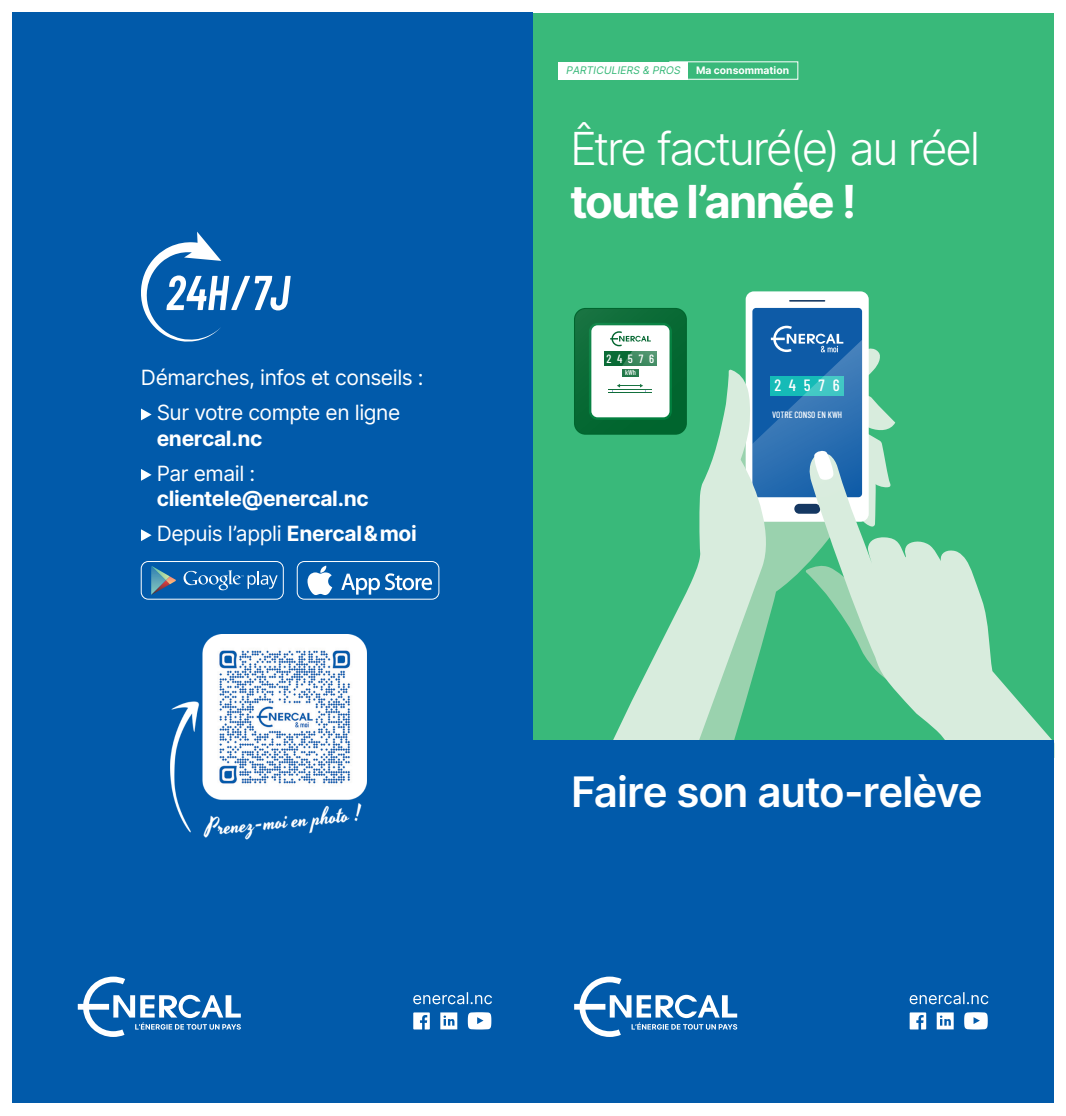
<style>
.page{position:relative;width:1066px;height:1116px;background:#fff}
.page>*{position:absolute;margin:0;border:0;box-sizing:border-box;transform-origin:0 0}
.t1{font:300 45.5px/53.7px "Inter";letter-spacing:-.055em;color:#fff}
.t2{font:600 42px "Inter";letter-spacing:-.025em;color:#fff}
.t3{font:21px/25.2px "Inter";letter-spacing:-.02em;color:#fff}
.t4{font:700 21px/25.2px "Inter";letter-spacing:-.015em;color:#fff}
.t5{font:500 16.28px "Barlow Condensed";letter-spacing:.48em;color:#fff}
.t6{font:500 11.9px "Barlow Condensed";letter-spacing:.48em;color:#fff}
.t7{font:italic 10.5px "Inter";color:#39b97a}
.t8{font:700 10.33px "Inter";color:#fff}
.t9{font:500 9.1px "Barlow Condensed";color:#fff}
.t10{font:500 7.35px "Barlow Condensed";color:#fff}
.s1{font-weight:700}
.s2{font-weight:400}
</style>
<div class="page">
<div style="left:508px;top:13px;width:546px;height:727px;background:#39b97a"></div>
<svg style="left:773px;top:526px;width:35px;height:77px;fill:#9ad2ae"></svg>
<div style="left:745px;top:291px;width:123px;height:230px;background:#fff;border-radius:8px"></div>
<hr style="left:789px;top:300px;width:36px;height:1px;background:#153862">
<div style="left:752px;top:308px;width:110px;height:189px;background:#0e5ba7;border-radius:4px"></div>
<svg style="left:604px;top:369px;width:169px;height:371px"></svg>
<svg style="left:808px;top:526px;width:244px;height:214px"></svg>
<div style="left:508px;top:740px;width:546px;height:362px;background:#015aaa"></div>
<svg style="left:574px;top:976px;width:163px;height:60px"></svg>
<svg style="left:909px;top:992px;width:79px;height:12px"></svg>
<svg style="left:936px;top:1012px;width:17px;height:17px"></svg>
<svg style="left:964px;top:1012px;width:23px;height:17px"></svg>
<svg style="left:909px;top:1012px;width:17px;height:17px"></svg>
<div style="left:558px;top:62px;width:129px;height:17px;background:#fff"></div>
<div style="left:669px;top:62px;width:129px;height:17px;border:1px solid #fff"></div>
<svg style="left:752px;top:325px;width:143px;height:201px"></svg>
<svg style="left:575px;top:309px;width:111px;height:124px;background:#75ad8e"></svg>
<div style="left:13px;top:13px;width:520px;height:1089px;background:#015aaa"></div>
<svg style="left:78px;top:976px;width:163px;height:60px"></svg>
<svg style="left:413px;top:992px;width:79px;height:12px"></svg>
<svg style="left:440px;top:1012px;width:17px;height:17px"></svg>
<svg style="left:468px;top:1012px;width:23px;height:17px"></svg>
<svg style="left:413px;top:1012px;width:17px;height:17px"></svg>
<svg style="left:141px;top:408px;width:11px;height:12px"></svg>
<svg style="left:141px;top:469px;width:11px;height:11px"></svg>
<svg style="left:141px;top:529px;width:11px;height:12px"></svg>
<svg style="left:141px;top:231px;width:150px;height:111px"></svg>
<div style="left:141px;top:561px;width:142px;height:38px;border:1px solid #fff;border-radius:7px"></div>
<svg style="left:151px;top:566px;width:25px;height:28px"></svg>
<svg style="left:183px;top:570px;width:95px;height:20px"></svg>
<div style="left:297px;top:561px;width:142px;height:38px;border:1px solid #fff;border-radius:7px"></div>
<svg style="left:341px;top:573px;width:91px;height:21px"></svg>
<svg style="left:307px;top:565px;width:25px;height:30px"></svg>
<img style="left:171px;top:635px;width:196px;height:204px">
<p class="t3" style="left:141px;top:364px;width:284px">Démarches, infos et conseils :</p>
<p class="t3" style="left:157px;top:399px;width:245px">Sur votre compte en ligne <span class="s1">enercal.nc</span></p>
<p class="t4" style="left:157px;top:460px;width:213px"><span class="s2">Par email : </span>clientele@enercal.nc</p>
<p class="t3" style="left:157px;top:520px;width:262px">Depuis l’appli <span class="s1">Enercal&amp;moi</span></p>
<p class="t7" style="left:566px;top:63px;width:118px">PARTICULIERS &amp; PROS</p>
<p class="t8" style="left:696px;top:63px;width:95px">Ma consommation</p>
<p class="t1" style="left:570px;top:120px;width:412px">Être facturé(e) au réel <span class="s1">toute l’année !</span></p>
<p class="t6" style="left:606px;top:350px;width:49px">24576</p>
<p class="t10" style="left:625px;top:367px;width:12px">kWh</p>
<p class="t5" style="left:774px;top:373px;width:67px">24576</p>
<p class="t9" style="left:772px;top:407px;width:72px">VOTRE CONSO EN KWH</p>
<p class="t2" style="left:571px;top:761px;width:413px">Faire son auto-relève</p>
</div>
